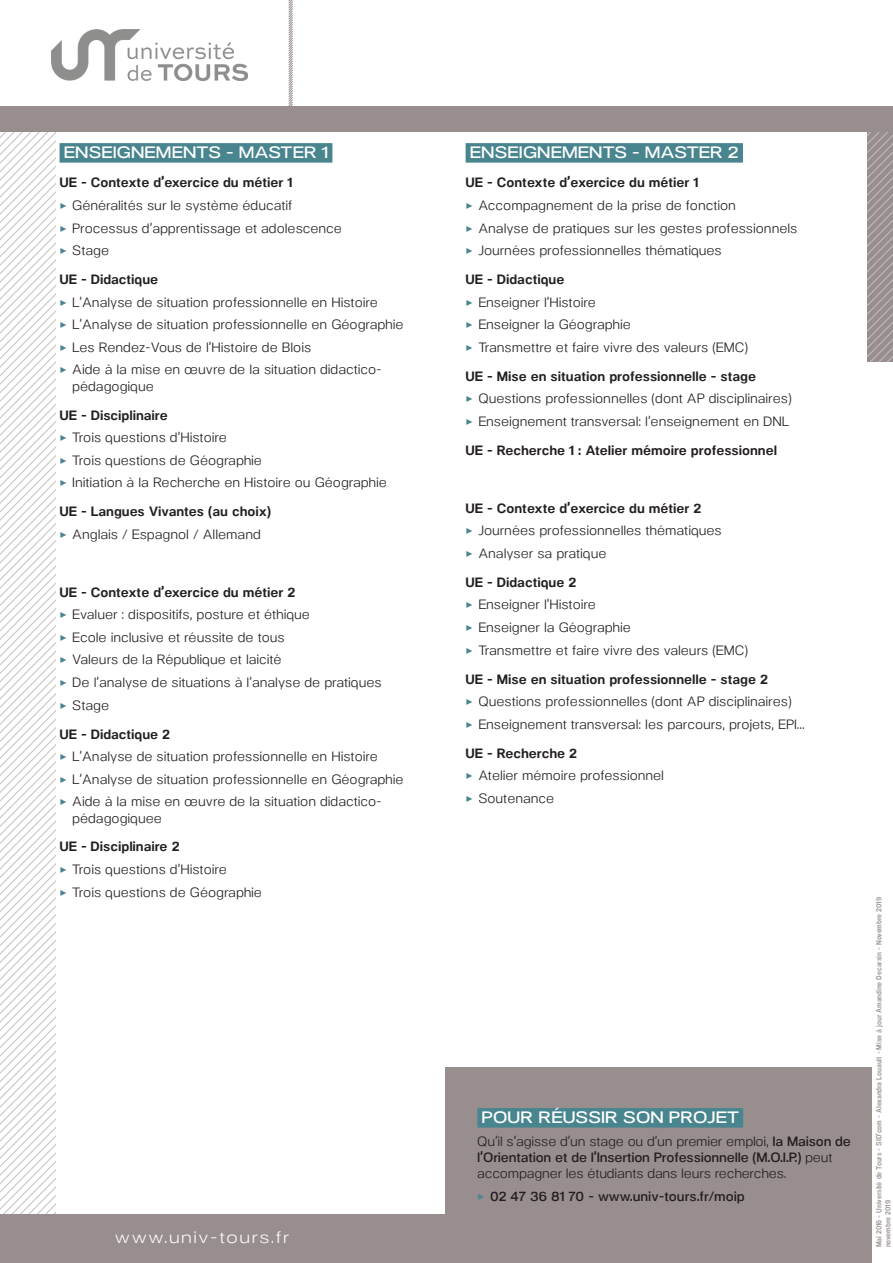
<style>
.page{position:relative;width:893px;height:1263px;background:#fff}
.page>*{position:absolute;margin:0;border:0;box-sizing:border-box;transform-origin:0 0}
.SHS_stabilo{font:600 16.5px "Neo Gram Extended";letter-spacing:.01em;color:#fff}
.t1{font:16.5px "Neo Gram Extended";letter-spacing:.1em;color:#fff}
.t2{font:13.5px/16.2px "Neo Gram";color:#231f20}
.Parag_sdt{font:700 13.5px "Neo Gram";color:#231f20}
.t3{font:600 13.5px "Neo Gram";color:#231f20}
.t4{font:600 7.5px/9px "Neo Gram Condensed";letter-spacing:-.01em;color:#988e8e}
.s1{color:#48858e}
.s2{font-weight:600}
</style>
<div class="page">
<svg style="left:0;top:132px;width:55px;height:1082px"></svg>
<svg style="left:288px;top:0;width:5px;height:106px"></svg>
<svg style="left:867px;top:132px;width:26px;height:229px"></svg>
<div style="left:0;top:1214px;width:446px;height:49px;background:#988e8e"></div>
<div style="left:445px;top:1067px;width:427px;height:196px;background:#988e8e"></div>
<div style="left:0;top:106px;width:893px;height:26px;background:#988e8e"></div>
<img style="left:51px;top:30px;width:196px;height:51px">
<div style="left:477px;top:1108px;width:266px;height:19px;background:#48858e"></div>
<div style="left:60px;top:143px;width:272px;height:20px;background:#48858e"></div>
<div style="left:466px;top:143px;width:277px;height:20px;background:#48858e"></div>
<p class="SHS_stabilo" style="left:64px;top:141px;width:266px">ENSEIGNEMENTS - MASTER 1</p>
<p class="Parag_sdt" style="left:60px;top:173px;width:234px">UE - Contexte d’exercice du métier 1</p>
<p class="t2" style="left:60px;top:196px;width:234px"><span class="s1">✓</span> Généralités sur le système éducatif</p>
<p class="t2" style="left:60px;top:219px;width:284px"><span class="s1">✓</span> Processus d’apprentissage et adolescence</p>
<p class="t2" style="left:60px;top:241px;width:51px"><span class="s1">✓</span> Stage</p>
<p class="Parag_sdt" style="left:60px;top:269px;width:100px">UE - Didactique</p>
<p class="t2" style="left:60px;top:293px;width:320px"><span class="s1">✓</span> L’Analyse de situation professionnelle en Histoire</p>
<p class="t2" style="left:60px;top:315px;width:345px"><span class="s1">✓</span> L’Analyse de situation professionnelle en Géographie</p>
<p class="t2" style="left:60px;top:338px;width:253px"><span class="s1">✓</span> Les Rendez-Vous de l’Histoire de Blois</p>
<p class="t2" style="left:72px;top:361px;width:311px;text-indent:-13px"><span class="s1">✓</span> Aide à la mise en œuvre de la situation didactico&shy;pédagogique</p>
<p class="Parag_sdt" style="left:60px;top:405px;width:110px">UE - Disciplinaire</p>
<p class="t2" style="left:60px;top:428px;width:169px"><span class="s1">✓</span> Trois questions d’Histoire</p>
<p class="t2" style="left:60px;top:451px;width:204px"><span class="s1">✓</span> Trois questions de Géographie</p>
<p class="t2" style="left:60px;top:474px;width:329px"><span class="s1">✓</span> Initiation à la Recherche en Histoire ou Géographie</p>
<p class="Parag_sdt" style="left:60px;top:502px;width:213px">UE - Langues Vivantes (au choix)</p>
<p class="t2" style="left:60px;top:525px;width:203px"><span class="s1">✓</span> Anglais / Espagnol / Allemand</p>
<p class="Parag_sdt" style="left:60px;top:582px;width:237px">UE - Contexte d’exercice du métier 2</p>
<p class="t2" style="left:60px;top:606px;width:252px"><span class="s1">✓</span> Evaluer : dispositifs, posture et éthique</p>
<p class="t2" style="left:60px;top:628px;width:227px"><span class="s1">✓</span> Ecole inclusive et réussite de tous</p>
<p class="t2" style="left:60px;top:651px;width:224px"><span class="s1">✓</span> Valeurs de la République et laicité</p>
<p class="t2" style="left:60px;top:673px;width:324px"><span class="s1">✓</span> De l’analyse de situations à l’analyse de pratiques</p>
<p class="t2" style="left:60px;top:696px;width:51px"><span class="s1">✓</span> Stage</p>
<p class="Parag_sdt" style="left:60px;top:724px;width:112px">UE - Didactique 2</p>
<p class="t2" style="left:60px;top:747px;width:320px"><span class="s1">✓</span> L’Analyse de situation professionnelle en Histoire</p>
<p class="t2" style="left:60px;top:770px;width:345px"><span class="s1">✓</span> L’Analyse de situation professionnelle en Géographie</p>
<p class="t2" style="left:72px;top:793px;width:311px;text-indent:-13px"><span class="s1">✓</span> Aide à la mise en œuvre de la situation didactico&shy;pédagogiquee</p>
<p class="Parag_sdt" style="left:60px;top:837px;width:122px">UE - Disciplinaire 2</p>
<p class="t2" style="left:60px;top:860px;width:169px"><span class="s1">✓</span> Trois questions d’Histoire</p>
<p class="t2" style="left:60px;top:883px;width:204px"><span class="s1">✓</span> Trois questions de Géographie</p>
<p class="t1" style="left:115px;top:1225px;width:175px">www.univ-tours.fr</p>
<p class="SHS_stabilo" style="left:470px;top:141px;width:270px">ENSEIGNEMENTS - MASTER 2</p>
<p class="Parag_sdt" style="left:466px;top:173px;width:234px">UE - Contexte d’exercice du métier 1</p>
<p class="t2" style="left:466px;top:196px;width:272px"><span class="s1">✓</span> Accompagnement de la prise de fonction</p>
<p class="t2" style="left:466px;top:219px;width:333px"><span class="s1">✓</span> Analyse de pratiques sur les gestes professionnels</p>
<p class="t2" style="left:466px;top:241px;width:258px"><span class="s1">✓</span> Journées professionnelles thématiques</p>
<p class="Parag_sdt" style="left:466px;top:269px;width:100px">UE - Didactique</p>
<p class="t2" style="left:466px;top:293px;width:132px"><span class="s1">✓</span> Enseigner l’Histoire</p>
<p class="t2" style="left:466px;top:315px;width:167px"><span class="s1">✓</span> Enseigner la Géographie</p>
<p class="t2" style="left:466px;top:338px;width:284px"><span class="s1">✓</span> Transmettre et faire vivre des valeurs (EMC)</p>
<p class="Parag_sdt" style="left:466px;top:366px;width:292px">UE - Mise en situation professionnelle - stage</p>
<p class="t2" style="left:466px;top:390px;width:327px"><span class="s1">✓</span> Questions professionnelles (dont AP disciplinaires)</p>
<p class="t2" style="left:466px;top:412px;width:325px"><span class="s1">✓</span> Enseignement transversal: l’enseignement en DNL</p>
<p class="Parag_sdt" style="left:466px;top:440px;width:313px">UE - Recherche 1 : Atelier mémoire professionnel</p>
<p class="Parag_sdt" style="left:466px;top:498px;width:237px">UE - Contexte d’exercice du métier 2</p>
<p class="t2" style="left:466px;top:522px;width:258px"><span class="s1">✓</span> Journées professionnelles thématiques</p>
<p class="t2" style="left:466px;top:544px;width:142px"><span class="s1">✓</span> Analyser sa pratique</p>
<p class="Parag_sdt" style="left:466px;top:572px;width:112px">UE - Didactique 2</p>
<p class="t2" style="left:466px;top:596px;width:132px"><span class="s1">✓</span> Enseigner l’Histoire</p>
<p class="t2" style="left:466px;top:618px;width:167px"><span class="s1">✓</span> Enseigner la Géographie</p>
<p class="t2" style="left:466px;top:641px;width:284px"><span class="s1">✓</span> Transmettre et faire vivre des valeurs (EMC)</p>
<p class="Parag_sdt" style="left:466px;top:669px;width:304px">UE - Mise en situation professionnelle - stage 2</p>
<p class="t2" style="left:466px;top:692px;width:327px"><span class="s1">✓</span> Questions professionnelles (dont AP disciplinaires)</p>
<p class="t2" style="left:466px;top:715px;width:341px"><span class="s1">✓</span> Enseignement transversal: les parcours, projets, EPI...</p>
<p class="Parag_sdt" style="left:466px;top:743px;width:113px">UE - Recherche 2</p>
<p class="t2" style="left:466px;top:767px;width:200px"><span class="s1">✓</span> Atelier mémoire professionnel</p>
<p class="t2" style="left:466px;top:789px;width:90px"><span class="s1">✓</span> Soutenance</p>
<p class="SHS_stabilo" style="left:482px;top:1105px;width:259px">POUR RÉUSSIR SON PROJET</p>
<p class="t2" style="left:477px;top:1132px;width:375px">Qu’il s’agisse d’un stage ou d’un premier emploi, <span class="s2">la Maison de l’Orientation et de l’Insertion Professionnelle (M.O.I.P.)</span> peut accompagner les étudiants dans leurs recherches.</p>
<p class="t3" style="left:477px;top:1186px;width:269px"><span class="s1">✓</span> 02 47 36 81 70 - www.univ-tours.fr/moip</p>
<p class="t4" style="left:874px;top:1247px;width:352px;rotate:-90deg">Mai 2016 - Université de Tours - SID’com - Alexandra Louault - Mise à jour Amandine Decarsin - Novembre 2019 novembre 2019</p>
</div>
